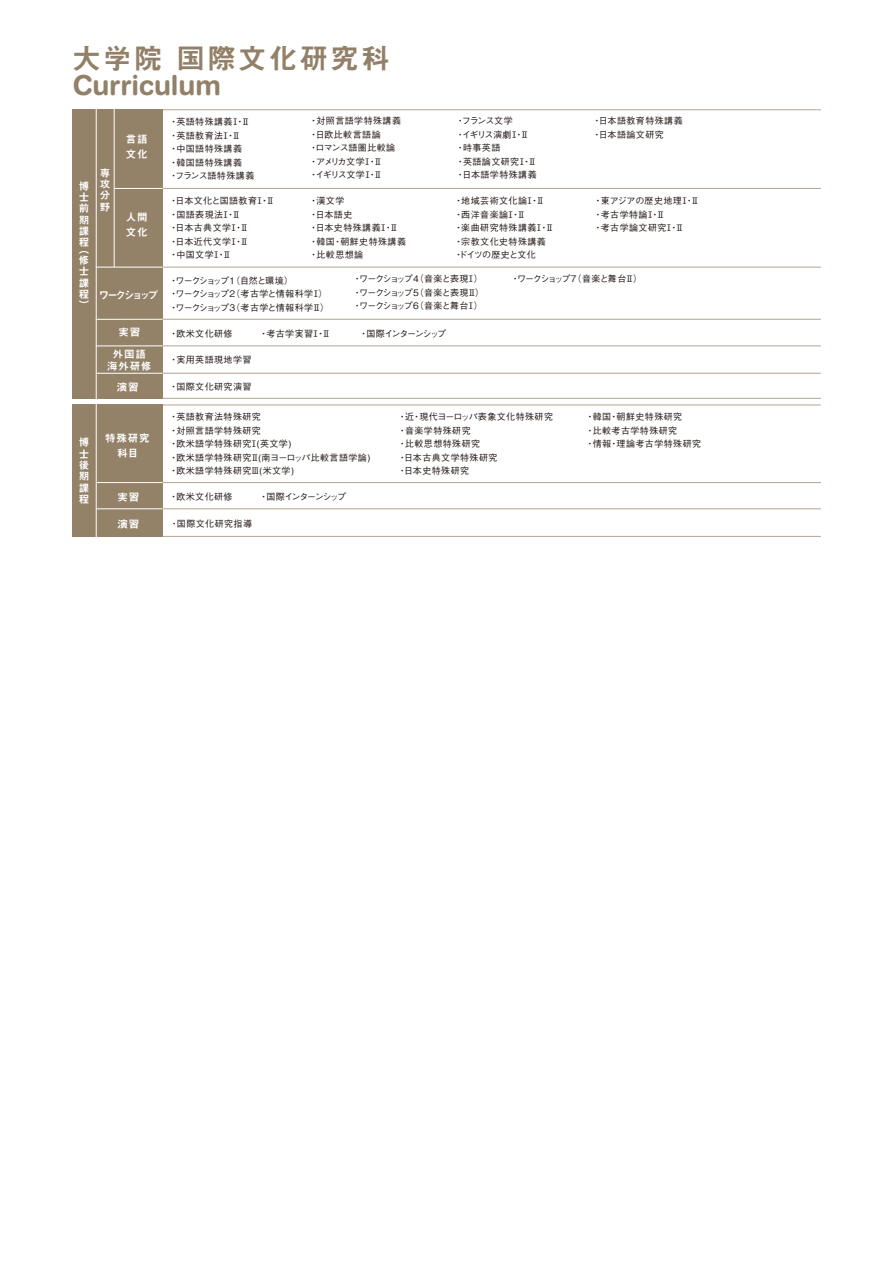
<style>
.page{position:relative;width:893px;height:1263px;background:#fff}
.page>*{position:absolute;margin:0;border:0;box-sizing:border-box;transform-origin:0 0}
.t1{font:28.5px "Midashi Go Pro MB31";letter-spacing:.08em;color:#928068}
.t2{font:700 27.6px "Helvetica Rounded";color:#928068}
.t3{font:10.5px/15px "Midashi Go Pro MB31";letter-spacing:.08em;color:#fff;text-align:center}
.t4{font:10.5px "Midashi Go Pro MB31";letter-spacing:-.22em;color:#fff}
.t5{font:500 9px/13.5px "Gothic BBB Pro";letter-spacing:.05em;color:#221815}
.t6{font:500 9px/13.5px "Gothic BBB Pro";letter-spacing:-.095em;color:#221815}
.t7{font:500 9px/13.5px "Gothic BBB Pro";letter-spacing:-.145em;color:#221815}
.t8{font:500 9px "Gothic BBB Pro";letter-spacing:-.085em;color:#221815}
.t9{font:500 9px "Gothic BBB Pro";letter-spacing:-.13em;color:#221815}
</style>
<div class="page">
<div style="left:72px;top:109px;width:91px;height:290px;background:#938168"></div>
<div style="left:72px;top:405px;width:91px;height:132px;background:#938168"></div>
<hr style="left:163px;top:188px;width:658px;height:1px;background:#b3a490">
<hr style="left:163px;top:267px;width:658px;height:1px;background:#b3a490">
<hr style="left:163px;top:319px;width:658px;height:1px;background:#b3a490">
<hr style="left:163px;top:345px;width:658px;height:1px;background:#b3a490">
<hr style="left:163px;top:373px;width:658px;height:1px;background:#b3a490">
<hr style="left:163px;top:398px;width:658px;height:1px;background:#b3a490">
<hr style="left:163px;top:405px;width:658px;height:1px;background:#b3a490">
<hr style="left:163px;top:482px;width:658px;height:1px;background:#b3a490">
<hr style="left:163px;top:508px;width:658px;height:1px;background:#b3a490">
<hr style="left:163px;top:536px;width:658px;height:1px;background:#b3a490">
<hr style="left:114px;top:188px;width:49px;height:1px;background:#fff">
<hr style="left:96px;top:267px;width:67px;height:1px;background:#fff">
<hr style="left:96px;top:373px;width:67px;height:1px;background:#fff">
<hr style="left:96px;top:345px;width:67px;height:1px;background:#fff">
<hr style="left:96px;top:319px;width:67px;height:1px;background:#fff">
<hr style="left:96px;top:482px;width:67px;height:1px;background:#fff">
<hr style="left:96px;top:95px;width:1px;height:451px;background:#fff">
<hr style="left:163px;top:109px;width:658px;height:1px;background:#b3a490">
<hr style="left:114px;top:104px;width:1px;height:163px;background:#fff">
<hr style="left:96px;top:508px;width:67px;height:1px;background:#fff">
<h1 class="t1" style="left:72px;top:35px;width:319px">大学院 国際文化研究科</h1>
<h2 class="t2" style="left:72px;top:69px;width:150px">Curriculum</h2>
<p class="t3" style="left:79px;top:177px;width:12px">博</p>
<p class="t3" style="left:79px;top:188px;width:12px">士</p>
<p class="t3" style="left:79px;top:200px;width:12px">前</p>
<p class="t3" style="left:79px;top:211px;width:12px">期</p>
<p class="t3" style="left:79px;top:222px;width:12px">課</p>
<p class="t3" style="left:79px;top:234px;width:12px">程</p>
<p class="t3" style="left:79px;top:240px;width:12px">（</p>
<p class="t3" style="left:79px;top:251px;width:12px">修</p>
<p class="t3" style="left:79px;top:262px;width:12px">士</p>
<p class="t3" style="left:79px;top:274px;width:12px">課</p>
<p class="t3" style="left:79px;top:285px;width:12px">程</p>
<p class="t3" style="left:79px;top:296px;width:12px">）</p>
<p class="t3" style="left:100px;top:164px;width:12px">専</p>
<p class="t3" style="left:100px;top:175px;width:12px">攻</p>
<p class="t3" style="left:100px;top:187px;width:12px">分</p>
<p class="t3" style="left:100px;top:198px;width:12px">野</p>
<p class="t3" style="left:126px;top:130px;width:23px;text-align:left">言語文化</p>
<p class="t3" style="left:126px;top:208px;width:23px;text-align:left">人間文化</p>
<p class="t4" style="left:99px;top:286px;width:61px">ワークショップ</p>
<p class="t3" style="left:118px;top:324px;width:23px">実習</p>
<p class="t3" style="left:107px;top:346px;width:46px;line-height:12px">外国語海外研修</p>
<p class="t3" style="left:117px;top:378px;width:23px">演習</p>
<p class="t3" style="left:79px;top:434px;width:12px">博</p>
<p class="t3" style="left:105px;top:430px;width:46px">特殊研究科目</p>
<p class="t3" style="left:79px;top:445px;width:12px">士</p>
<p class="t3" style="left:79px;top:456px;width:12px">後</p>
<p class="t3" style="left:79px;top:468px;width:12px">期</p>
<p class="t3" style="left:79px;top:479px;width:12px">課</p>
<p class="t3" style="left:79px;top:490px;width:12px">程</p>
<p class="t3" style="left:118px;top:489px;width:23px">実習</p>
<p class="t3" style="left:118px;top:515px;width:23px">演習</p>
<p class="t5" style="left:309px;top:113px;width:93px">・対照言語学特殊講義・日欧比較言語論<br>・ロマンス語圏比較論・アメリカ文学Ⅰ・Ⅱ<br>・イギリス文学Ⅰ・Ⅱ</p>
<p class="t5" style="left:456px;top:113px;width:83px">・フランス文学<br>・イギリス演劇Ⅰ・Ⅱ・時事英語<br>・英語論文研究Ⅰ・Ⅱ・日本語学特殊講義</p>
<p class="t5" style="left:592px;top:113px;width:92px">・日本語教育特殊講義・日本語論文研究</p>
<p class="t5" style="left:309px;top:193px;width:98px">・漢文学<br>・日本語史<br>・日本史特殊講義Ⅰ・Ⅱ・韓国・朝鮮史特殊講義・比較思想論</p>
<p class="t5" style="left:454px;top:193px;width:101px">・地域芸術文化論Ⅰ・Ⅱ・西洋音楽論Ⅰ・Ⅱ<br>・楽曲研究特殊講義Ⅰ・Ⅱ・宗教文化史特殊講義・ドイツの歴史と文化</p>
<p class="t5" style="left:594px;top:193px;width:108px">・東アジアの歴史地理Ⅰ・Ⅱ・考古学特論Ⅰ・Ⅱ<br>・考古学論文研究Ⅰ・Ⅱ</p>
<p class="t7" style="left:353px;top:271px;width:133px">・ワークショップ４（音楽と表現Ⅰ）・ワークショップ５（音楽と表現Ⅱ）・ワークショップ６（音楽と舞台Ⅰ）</p>
<p class="t9" style="left:511px;top:272px;width:133px">・ワークショップ７（音楽と舞台Ⅱ）</p>
<p class="t5" style="left:169px;top:114px;width:87px">・英語特殊講義Ⅰ・Ⅱ・英語教育法Ⅰ・Ⅱ<br>・中国語特殊講義<br>・韓国語特殊講義<br>・フランス語特殊講義</p>
<p class="t5" style="left:169px;top:193px;width:107px">・日本文化と国語教育Ⅰ・Ⅱ・国語表現法Ⅰ・Ⅱ<br>・日本古典文学Ⅰ・Ⅱ<br>・日本近代文学Ⅰ・Ⅱ<br>・中国文学Ⅰ・Ⅱ</p>
<p class="t6" style="left:169px;top:273px;width:161px">・ワークショップ１（自然と環境）<br>・ワークショップ２（考古学と情報科学Ⅰ）・ワークショップ３（考古学と情報科学Ⅱ）</p>
<p class="t5" style="left:169px;top:326px;width:278px">・欧米文化研修　　 ・考古学実習Ⅰ・Ⅱ 　　・国際インターンシップ</p>
<p class="t5" style="left:169px;top:352px;width:84px">・実用英語現地学習</p>
<p class="t5" style="left:169px;top:379px;width:84px">・国際文化研究演習</p>
<p class="t5" style="left:169px;top:409px;width:203px">・英語教育法特殊研究<br>・対照言語学特殊研究<br>・欧米語学特殊研究Ⅰ(英文学)<br>・欧米語学特殊研究Ⅱ(南ヨーロッパ比較言語学論)・欧米語学特殊研究Ⅲ(米文学)</p>
<p class="t8" style="left:169px;top:489px;width:178px">・欧米文化研修　　 ・国際インターンシップ</p>
<p class="t5" style="left:170px;top:516px;width:84px">・国際文化研究指導</p>
<p class="t5" style="left:398px;top:409px;width:157px">・近・現代ヨーロッパ表象文化特殊研究・音楽学特殊研究<br>・比較思想特殊研究<br>・日本古典文学特殊研究<br>・日本史特殊研究</p>
<p class="t5" style="left:585px;top:409px;width:117px">・韓国・朝鮮史特殊研究<br>・比較考古学特殊研究<br>・情報・理論考古学特殊研究</p>
</div>
